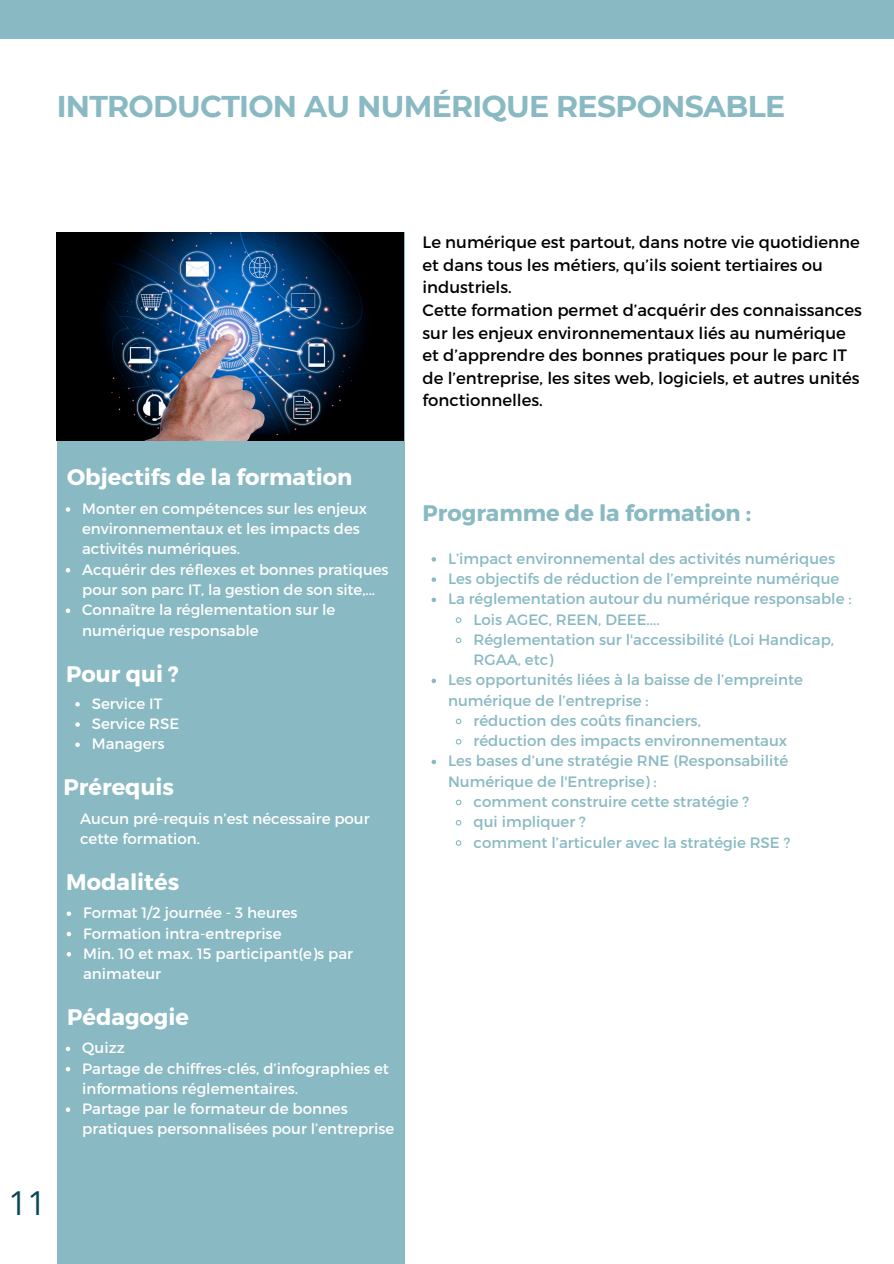
<style>
.page{position:relative;width:894px;height:1264px;background:#fff}
.page>*{position:absolute;margin:0;border:0;box-sizing:border-box;transform-origin:0 0}
.t1{font:33px "Open Sans";color:#094656}
.t2{font:700 30px "Montserrat";letter-spacing:-.025em;color:#89b9c2}
.t3{font:700 22.5px "Montserrat";color:#fff}
.t4{font:700 22.5px "Montserrat";color:#89b9c2}
.t5{font:16.5px/22.5px "Montserrat";color:#000}
.t6{font:15px/20.2px "Montserrat";color:#fff}
.t7{font:15px/20.2px "Montserrat";color:#89b9c2}
</style>
<div class="page">
<div style="left:57px;top:232px;width:347px;height:1031px;background:#89b9c2"></div>
<div style="left:0;top:0;width:893px;height:39px;background:#89b9c2"></div>
<img style="left:57px;top:232px;width:346px;height:208px">
<svg style="left:66px;top:507px;width:4px;height:4px"></svg>
<svg style="left:66px;top:568px;width:4px;height:4px"></svg>
<svg style="left:66px;top:608px;width:4px;height:5px"></svg>
<svg style="left:75px;top:702px;width:5px;height:4px"></svg>
<svg style="left:75px;top:722px;width:5px;height:4px"></svg>
<svg style="left:75px;top:742px;width:5px;height:5px"></svg>
<svg style="left:67px;top:911px;width:4px;height:5px"></svg>
<svg style="left:67px;top:931px;width:4px;height:5px"></svg>
<svg style="left:67px;top:952px;width:4px;height:4px"></svg>
<svg style="left:66px;top:1046px;width:4px;height:5px"></svg>
<svg style="left:66px;top:1067px;width:4px;height:4px"></svg>
<svg style="left:66px;top:1107px;width:4px;height:4px"></svg>
<svg style="left:431px;top:557px;width:5px;height:4px"></svg>
<svg style="left:431px;top:577px;width:5px;height:5px"></svg>
<svg style="left:431px;top:597px;width:5px;height:5px"></svg>
<svg style="left:455px;top:617px;width:7px;height:6px"></svg>
<svg style="left:455px;top:637px;width:7px;height:7px"></svg>
<svg style="left:431px;top:678px;width:5px;height:5px"></svg>
<svg style="left:455px;top:718px;width:7px;height:7px"></svg>
<svg style="left:455px;top:738px;width:7px;height:7px"></svg>
<svg style="left:431px;top:759px;width:5px;height:5px"></svg>
<svg style="left:455px;top:799px;width:7px;height:7px"></svg>
<svg style="left:455px;top:820px;width:7px;height:6px"></svg>
<svg style="left:455px;top:840px;width:7px;height:6px"></svg>
<p class="t2" style="left:57px;top:88px;width:730px">INTRODUCTION AU NUMÉRIQUE RESPONSABLE</p>
<p class="t1" style="left:8px;top:1180px;width:39px">11</p>
<p class="t3" style="left:67px;top:463px;width:286px">Objectifs de la formation</p>
<p class="t6" style="left:82px;top:497px;width:286px">Monter en compétences sur les enjeux environnementaux et les impacts des activités numériques.</p>
<p class="t6" style="left:82px;top:558px;width:308px">Acquérir des réflexes et bonnes pratiques pour son parc IT, la gestion de son site,...</p>
<p class="t6" style="left:82px;top:599px;width:254px">Connaître la réglementation sur le numérique responsable</p>
<p class="t3" style="left:66px;top:659px;width:114px">Pour qui ?</p>
<h2 class="t6" style="left:92px;top:692px;width:72px">Service IT</h2>
<p class="t6" style="left:92px;top:712px;width:89px">Service RSE</p>
<p class="t6" style="left:92px;top:733px;width:74px">Managers</p>
<h2 class="t3" style="left:64px;top:772px;width:112px">Prérequis</h2>
<p class="t6" style="left:80px;top:807px;width:291px">Aucun pré-requis n’est nécessaire pour cette formation.</p>
<p class="t3" style="left:66px;top:867px;width:114px">Modalités</p>
<h2 class="t6" style="left:83px;top:902px;width:216px">Format 1/2 journée - 3 heures</h2>
<h2 class="t6" style="left:83px;top:922px;width:200px">Formation intra-entreprise</h2>
<h2 class="t6" style="left:83px;top:942px;width:271px">Min. 10 et max. 15 participant(e)s par animateur</h2>
<p class="t3" style="left:67px;top:1002px;width:123px">Pédagogie</p>
<p class="t6" style="left:82px;top:1037px;width:44px">Quizz</p>
<p class="t6" style="left:82px;top:1057px;width:308px">Partage de chiffres-clés, d’infographies et informations réglementaires.</p>
<p class="t6" style="left:82px;top:1097px;width:313px">Partage par le formateur de bonnes pratiques personnalisées pour l’entreprise</p>
<p class="t5" style="left:422px;top:230px;width:438px">Le numérique est partout, dans notre vie quotidienne et dans tous les métiers, qu’ils soient tertiaires ou industriels.</p>
<p class="t5" style="left:422px;top:298px;width:440px">Cette formation permet d’acquérir des connaissances sur les enjeux environnementaux liés au numérique et d’apprendre des bonnes pratiques pour le parc IT de l’entreprise, les sites web, logiciels, et autres unités fonctionnelles.</p>
<h2 class="t4" style="left:422px;top:498px;width:330px">Programme de la formation :</h2>
<p class="t7" style="left:448px;top:547px;width:388px">L’impact environnemental des activités numériques</p>
<p class="t7" style="left:448px;top:568px;width:393px">Les objectifs de réduction de l’empreinte numérique</p>
<p class="t7" style="left:448px;top:588px;width:405px">La réglementation autour du numérique responsable :</p>
<p class="t7" style="left:473px;top:608px;width:187px">Lois AGEC, REEN, DEEE....</p>
<p class="t7" style="left:473px;top:628px;width:362px">Réglementation sur l'accessibilité (Loi Handicap,<br>RGAA, etc)</p>
<p class="t7" style="left:448px;top:669px;width:356px">Les opportunités liées à la baisse de l’empreinte numérique de l’entreprise :</p>
<p class="t7" style="left:473px;top:709px;width:229px">réduction des coûts financiers,</p>
<p class="t7" style="left:473px;top:730px;width:315px">réduction des impacts environnementaux</p>
<p class="t7" style="left:448px;top:750px;width:341px">Les bases d’une stratégie RNE (Responsabilité<br>Numérique de l'Entreprise) :</p>
<p class="t7" style="left:473px;top:790px;width:277px">comment construire cette stratégie ?</p>
<p class="t7" style="left:473px;top:811px;width:114px">qui impliquer ?</p>
<p class="t7" style="left:473px;top:831px;width:318px">comment l’articuler avec la stratégie RSE ?</p>
</div>
